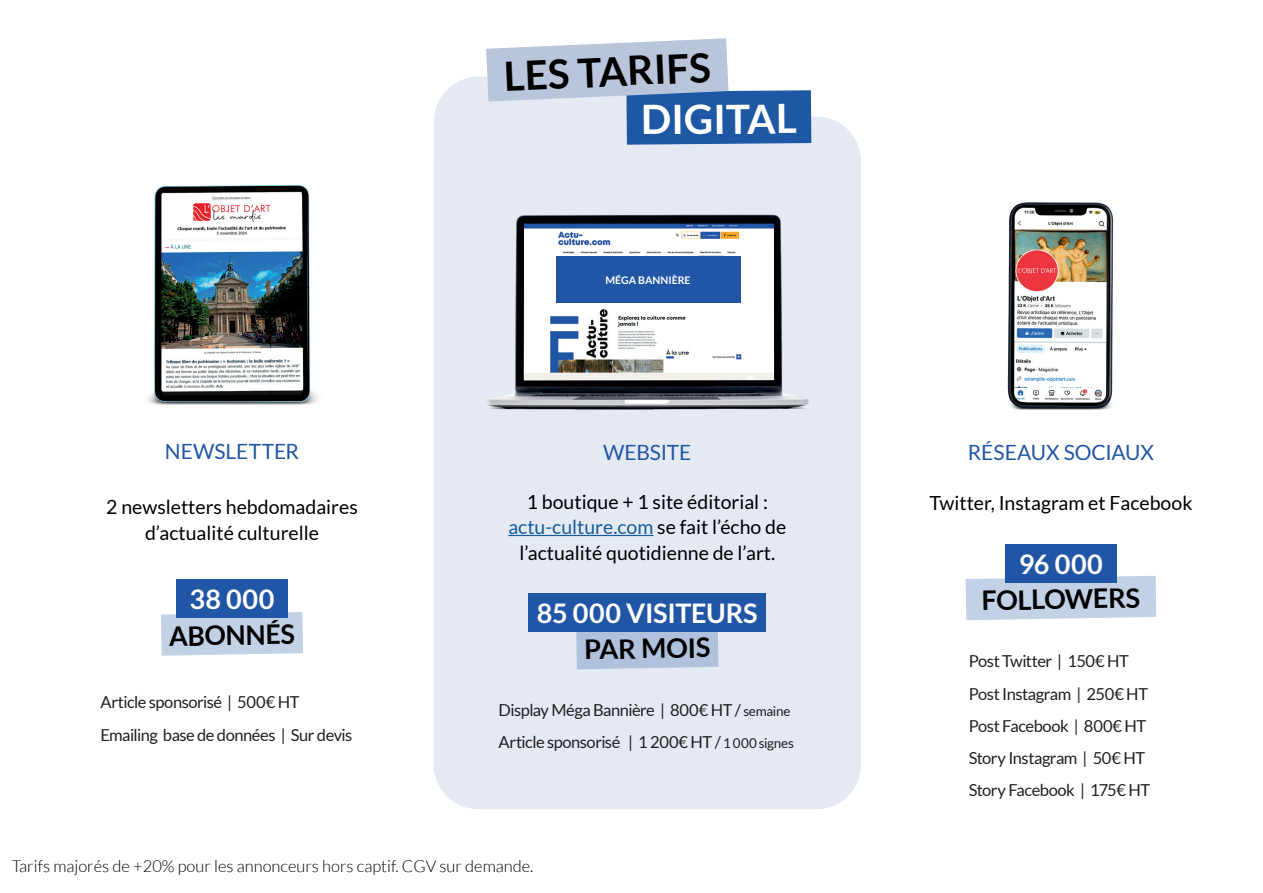
<style>
.page{position:relative;width:1263px;height:893px;background:#fff}
.page>*{position:absolute;margin:0;border:0;box-sizing:border-box;transform-origin:0 0}
.t1{font:700 40.5px "Lato";color:#000001}
.t2{font:700 40.5px "Lato";letter-spacing:-.01em;color:#fff}
.t3{font:700 27px "Lato";letter-spacing:-.005em;color:#fff}
.t4{font:700 27px "Lato";color:#000001}
.t5{font:21px "Lato";letter-spacing:-.005em;color:#2157a5}
.t6{font:19.5px/25.5px "Lato";color:#000001;text-align:center}
.t7{font:16.5px/32.2px "Lato";letter-spacing:-.03em;color:#231f20}
.t8{font:300 16.5px "Lato";color:#000001}
.t9{font:700 10.5px "Lato";color:#fff}
.s1{color:#175d9e}
.s2{font-size:13.5px}
</style>
<div class="page">
<img style="left:148px;top:185px;width:171px;height:220px">
<div style="left:176px;top:579px;width:112px;height:39px;background:#2056a5"></div>
<svg style="left:161px;top:612px;width:142px;height:44px;background:#b4c5e0"></svg>
<img style="left:1007px;top:202px;width:107px;height:208px">
<div style="left:1005px;top:544px;width:111px;height:38px;background:#2056a5"></div>
<svg style="left:965px;top:575px;width:192px;height:46px"></svg>
<div style="left:434px;top:117px;width:427px;height:692px;background:#e4e9f2;border-radius:45px"></div>
<hr style="left:508px;top:535px;width:145px;height:1px;background:#175d9e">
<img style="left:486px;top:214px;width:323px;height:196px">
<div style="left:556px;top:256px;width:184px;height:46px;background:#2056a5"></div>
<div style="left:529px;top:593px;width:237px;height:39px;background:#2056a5"></div>
<svg style="left:576px;top:632px;width:143px;height:38px;background:#b2c3de"></svg>
<svg style="left:485px;top:38px;width:327px;height:107px"></svg>
<h1 class="t1" style="left:503px;top:52px;width:209px;rotate:-2deg">LES TARIFS</h1>
<h1 class="t2" style="left:641px;top:96px;width:158px">DIGITAL</h1>
<p class="t5" style="left:165px;top:440px;width:136px">NEWSLETTER</p>
<p class="t6" style="left:106px;top:494px;width:253px">2 newsletters hebdomadaires d’actualité culturelle</p>
<h2 class="t3" style="left:190px;top:584px;width:86px">38 000</h2>
<h2 class="t4" style="left:169px;top:620px;width:127px;rotate:-1deg">ABONNÉS</h2>
<p class="t7" style="left:100px;top:686px;width:253px">Article sponsorisé | 500€ HT<br>Emailing base de données | Sur devis</p>
<p class="t9" style="left:605px;top:274px;width:87px">MÉGA BANNIÈRE</p>
<p class="t5" style="left:603px;top:440px;width:90px">WEBSITE</p>
<p class="t6" style="left:508px;top:489px;width:279px">1 boutique + 1 site éditorial : <span class="s1">actu-culture.com</span> se fait l’écho de l’actualité quotidienne de l’art.</p>
<h2 class="t3" style="left:537px;top:598px;width:222px">85 000 VISITEURS</h2>
<h2 class="t4" style="left:584px;top:634px;width:127px;rotate:-1deg">PAR MOIS</h2>
<p class="t7" style="left:499px;top:693px;width:297px">Display Méga Bannière | 800€ HT / <span class="s2">semaine<br></span>Article sponsorisé | 1 200€ HT / <span class="s2">1 000 signes</span></p>
<p class="t8" style="left:12px;top:857px;width:523px">Tarifs majorés de +20% pour les annonceurs hors captif. CGV sur demande.</p>
<p class="t5" style="left:968px;top:441px;width:188px">RÉSEAUX SOCIAUX</p>
<p class="t6" style="left:929px;top:490px;width:265px">Twitter, Instagram et Facebook</p>
<h2 class="t3" style="left:1019px;top:549px;width:85px">96 000</h2>
<h2 class="t4" style="left:981px;top:585px;width:160px;rotate:-1deg">FOLLOWERS</h2>
<p class="t7" style="left:969px;top:645px;width:183px">Post Twitter | 150€ HT<br>Post Instagram | 250€ HT<br>Post Facebook | 800€ HT<br>Story Instagram | 50€ HT<br>Story Facebook | 175€ HT</p>
</div>
